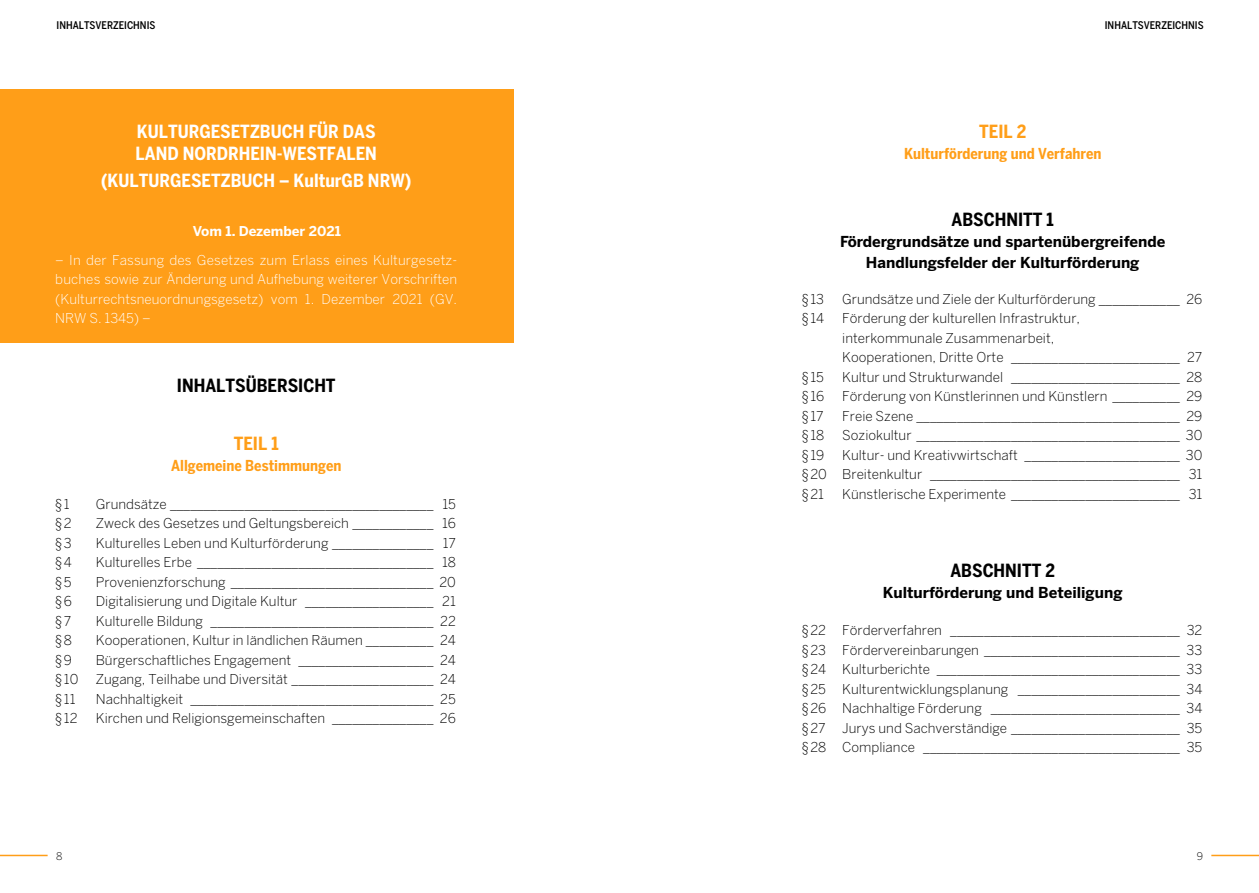
<style>
.page{position:relative;width:1259px;height:893px;background:#fff}
.page>*{position:absolute;margin:0;border:0;box-sizing:border-box;transform-origin:0 0}
.t1{font:700 condensed 18px/21.6px "Benton Sans";color:#fff}
.t2{font:700 condensed 18px "Benton Sans";color:#000}
.t3{font:700 condensed 18px "Benton Sans";color:#ff9e18}
.t4{font:700 15px/21px "Benton Sans";color:#000;text-align:center}
.t5{font:700 condensed 15px "Benton Sans";color:#ff9e18}
.t6{font:300 13.5px/19.5px "Benton Sans";color:#000;text-align:justify}
.t7{font:300 13.5px/19.5px "Benton Sans";color:#fff}
.t8{font:700 13.5px "Benton Sans";letter-spacing:-.005em;color:#fff}
.t9{font:500 condensed 10.5px "Benton Sans";color:#000}
.t10{font:300 10.5px "Benton Sans";color:#000}
</style>
<div class="page">
<div style="left:0;top:89px;width:513px;height:254px;background:#ff9e18"></div>
<hr style="left:0;top:855px;width:48px;height:1px;background:#ff9e18">
<hr style="left:1211px;top:855px;width:48px;height:1px;background:#ff9e18">
<p class="t9" style="left:57px;top:19px;width:100px">INHALTSVERZEICHNIS</p>
<p class="t9" style="left:1104px;top:19px;width:100px">INHALTSVERZEICHNIS</p>
<h1 class="t1" style="left:136px;top:121px;width:243px">KULTURGESETZBUCH FÜR DAS<br>LAND NORDRHEIN-WESTFALEN</h1>
<h1 class="t1" style="left:101px;top:169px;width:312px">(KULTURGESETZBUCH – KulturGB NRW)</h1>
<p class="t8" style="left:193px;top:222px;width:149px">Vom 1. Dezember 2021</p>
<p class="t7" style="left:55px;top:250px;width:403px">– In der Fassung des Gesetzes zum Erlass eines Kulturgesetz&shy;buches sowie zur Änderung und Aufhebung weiterer Vorschriften (Kulturrechtsneuordnungsgesetz) vom 1. Dezember 2021 (GV.<br>NRW S. 1345) –</p>
<h1 class="t2" style="left:177px;top:374px;width:160px">INHALTSÜBERSICHT</h1>
<h1 class="t3" style="left:234px;top:433px;width:46px">TEIL 1</h1>
<p class="t5" style="left:171px;top:457px;width:172px">Allgemeine Bestimmungen</p>
<p class="t6" style="left:55px;top:494px;width:16px">§1</p>
<p class="t6" style="left:96px;top:494px;width:362px">Grundsätze _______________________________________ 15</p>
<p class="t6" style="left:55px;top:513px;width:18px">§2</p>
<p class="t6" style="left:96px;top:513px;width:362px">Zweck des Gesetzes und Geltungsbereich ____________ 16</p>
<p class="t6" style="left:55px;top:533px;width:18px">§3</p>
<p class="t6" style="left:96px;top:533px;width:362px">Kulturelles Leben und Kulturförderung _______________ 17</p>
<p class="t6" style="left:55px;top:552px;width:18px">§4</p>
<p class="t6" style="left:96px;top:552px;width:362px">Kulturelles Erbe ___________________________________ 18</p>
<p class="t6" style="left:55px;top:572px;width:18px">§5</p>
<p class="t6" style="left:96px;top:572px;width:362px">Provenienzforschung ______________________________ 20</p>
<p class="t6" style="left:55px;top:591px;width:18px">§6</p>
<p class="t6" style="left:96px;top:591px;width:362px">Digitalisierung und Digitale Kultur ___________________ 21</p>
<p class="t6" style="left:55px;top:611px;width:18px">§7</p>
<p class="t6" style="left:96px;top:611px;width:362px">Kulturelle Bildung _________________________________ 22</p>
<p class="t6" style="left:55px;top:630px;width:18px">§8</p>
<p class="t6" style="left:96px;top:630px;width:362px">Kooperationen, Kultur in ländlichen Räumen __________ 24</p>
<p class="t6" style="left:55px;top:650px;width:18px">§9</p>
<p class="t6" style="left:96px;top:650px;width:362px">Bürgerschaftliches Engagement ____________________ 24</p>
<p class="t6" style="left:55px;top:669px;width:25px">§10</p>
<p class="t6" style="left:96px;top:669px;width:362px">Zugang, Teilhabe und Diversität _____________________ 24</p>
<p class="t6" style="left:55px;top:689px;width:22px">§11</p>
<p class="t6" style="left:96px;top:689px;width:362px">Nachhaltigkeit ____________________________________ 25</p>
<p class="t6" style="left:55px;top:708px;width:24px">§12</p>
<p class="t6" style="left:96px;top:708px;width:362px">Kirchen und Religionsgemeinschaften _______________ 26</p>
<h1 class="t3" style="left:979px;top:121px;width:49px">TEIL 2</h1>
<p class="t5" style="left:904px;top:145px;width:199px">Kulturförderung und Verfahren</p>
<h1 class="t2" style="left:951px;top:209px;width:104px">ABSCHNITT 1</h1>
<p class="t4" style="left:840px;top:231px;width:327px">Fördergrundsätze und spartenübergreifende<br>Handlungsfelder der Kulturförderung</p>
<p class="t6" style="left:801px;top:289px;width:24px">§13</p>
<p class="t6" style="left:842px;top:289px;width:362px">Grundsätze und Ziele der Kulturförderung ____________ 26</p>
<p class="t6" style="left:801px;top:308px;width:24px">§14</p>
<p class="t6" style="left:842px;top:308px;width:362px;text-align:left">Förderung der kulturellen Infrastruktur,<br>interkommunale Zusammenarbeit,<br>Kooperationen, Dritte Orte _________________________ 27</p>
<p class="t6" style="left:801px;top:367px;width:24px">§15</p>
<p class="t6" style="left:842px;top:367px;width:362px">Kultur und Strukturwandel _________________________ 28</p>
<p class="t6" style="left:801px;top:386px;width:24px">§16</p>
<p class="t6" style="left:842px;top:386px;width:362px">Förderung von Künstlerinnen und Künstlern __________ 29</p>
<p class="t6" style="left:801px;top:406px;width:23px">§17</p>
<p class="t6" style="left:842px;top:406px;width:362px">Freie Szene _______________________________________ 29</p>
<p class="t6" style="left:801px;top:425px;width:24px">§18</p>
<p class="t6" style="left:842px;top:425px;width:362px">Soziokultur _______________________________________ 30</p>
<p class="t6" style="left:801px;top:445px;width:24px">§19</p>
<p class="t6" style="left:801px;top:445px;width:402px;text-indent:40px">Kultur- und Kreativwirtschaft _______________________ 30 §20 Breitenkultur _____________________________________ 31 §21</p>
<p class="t6" style="left:842px;top:484px;width:362px">Künstlerische Experimente _________________________ 31</p>
<h1 class="t2" style="left:950px;top:560px;width:106px">ABSCHNITT 2</h1>
<p class="t4" style="left:883px;top:582px;width:241px">Kulturförderung und Beteiligung</p>
<p class="t6" style="left:801px;top:620px;width:402px">§22 Förderverfahren __________________________________ 32 §23 Fördervereinbarungen _____________________________ 33 §24 Kulturberichte ____________________________________ 33 §25 Kulturentwicklungsplanung ________________________ 34 §26 Nachhaltige Förderung ____________________________ 34 §27 Jurys und Sachverständige _________________________ 35 §28 Compliance ______________________________________ 35</p>
<p class="t10" style="left:56px;top:850px;width:8px">8</p>
<p class="t10" style="left:1197px;top:850px;width:8px">9</p>
</div>
